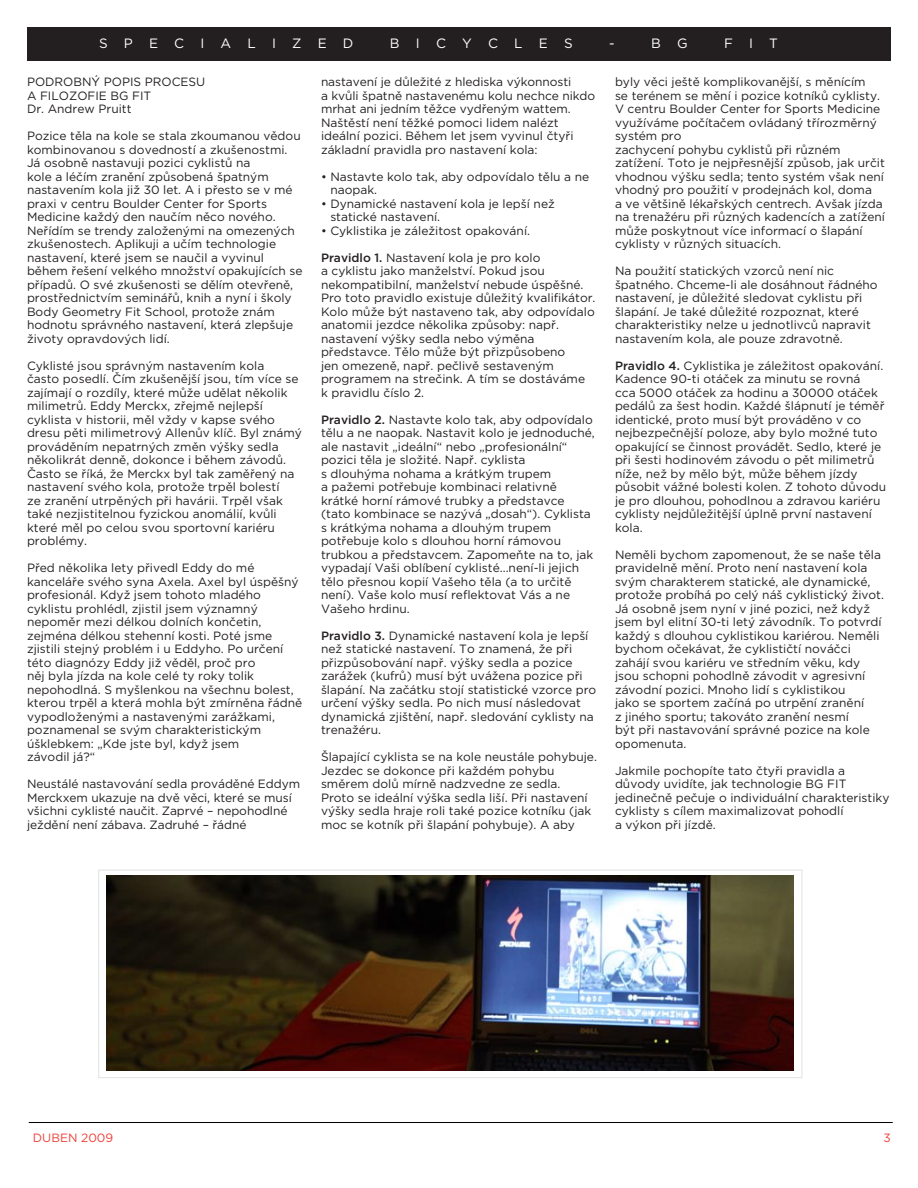
<style>
.page{position:relative;width:918px;height:1188px;background:#fff}
.page>*{position:absolute;margin:0;border:0;box-sizing:border-box;transform-origin:0 0}
.t1{font:13.5px "Gotham CE";letter-spacing:1.2em;color:#fff}
.t2{font:12px/13.5px "Gotham CE";color:#231f20}
.t3{font:12px "Gotham CE";color:#ee3f38}
.s1{font-weight:500}
</style>
<div class="page">
<div style="left:27px;top:27px;width:864px;height:34px;background:#231f20"></div>
<img style="left:107px;top:876px;width:687px;height:195px">
<hr style="left:29px;top:1122px;width:864px;height:1px;background:#000">
<div style="left:98px;top:870px;width:704px;height:208px;border:1px solid #e0e2e3"></div>
<p class="t1" style="left:99px;top:36px;width:256px">SPECIALIZED</p>
<p class="t1" style="left:390px;top:36px;width:184px">BICYCLES</p>
<p class="t1" style="left:609px;top:36px;width:7px">-</p>
<p class="t1" style="left:651px;top:36px;width:38px">B G</p>
<p class="t1" style="left:724px;top:36px;width:55px">FIT</p>
<p class="t2" style="left:27px;top:75px;width:180px">PODROBNÝ POPIS PROCESU<br>A FILOZOFIE BG FIT<br>Dr. Andrew Pruitt</p>
<p class="t2" style="left:27px;top:129px;width:277px">Pozice těla na kole se stala zkoumanou vědou kombinovanou s dovedností a zkušenostmi.<br>Já osobně nastavuji pozici cyklistů na<br>kole a léčím zranění způsobená špatným nastavením kola již 30 let. A i přesto se v mé praxi v centru Boulder Center for Sports Medicine každý den naučím něco nového.<br>Neřídím se trendy založenými na omezených zkušenostech. Aplikuji a učím technologie nastavení, které jsem se naučil a vyvinul během řešení velkého množství opakujících se případů. O své zkušenosti se dělím otevřeně, prostřednictvím seminářů, knih a nyní i školy Body Geometry Fit School, protože znám hodnotu správného nastavení, která zlepšuje životy opravdových lidí.</p>
<p class="t2" style="left:27px;top:359px;width:277px">Cyklisté jsou správným nastavením kola<br>často posedlí. Čím zkušenější jsou, tím více se zajímají o rozdíly, které může udělat několik milimetrů. Eddy Merckx, zřejmě nejlepší cyklista v historii, měl vždy v kapse svého dresu pěti milimetrový Allenův klíč. Byl známý prováděním nepatrných změn výšky sedla několikrát denně, dokonce i během závodů.<br>Často se říká, že Merckx byl tak zaměřený na nastavení svého kola, protože trpěl bolestí<br>ze zranění utrpěných při havárii. Trpěl však také nezjistitelnou fyzickou anomálií, kvůli které měl po celou svou sportovní kariéru problémy.</p>
<p class="t2" style="left:27px;top:561px;width:277px">Před několika lety přivedl Eddy do mé kanceláře svého syna Axela. Axel byl úspěšný profesionál. Když jsem tohoto mladého cyklistu prohlédl, zjistil jsem významný nepoměr mezi délkou dolních končetin, zejména délkou stehenní kosti. Poté jsme zjistili stejný problém i u Eddyho. Po určení této diagnózy Eddy již věděl, proč pro<br>něj byla jízda na kole celé ty roky tolik nepohodlná. S myšlenkou na všechnu bolest, kterou trpěl a která mohla být zmírněna řádně vypodloženými a nastavenými zarážkami, poznamenal se svým charakteristickým úšklebkem: „Kde jste byl, když jsem<br>závodil já?“</p>
<p class="t2" style="left:27px;top:777px;width:275px">Neustálé nastavování sedla prováděné Eddym Merckxem ukazuje na dvě věci, které se musí všichni cyklisté naučit. Zaprvé – nepohodlné ježdění není zábava. Zadruhé – řádné</p>
<p class="t2" style="left:321px;top:75px;width:276px">nastavení je důležité z hlediska výkonnosti<br>a kvůli špatně nastavenému kolu nechce nikdo mrhat ani jedním těžce vydřeným wattem.<br>Naštěstí není těžké pomoci lidem nalézt ideální pozici. Během let jsem vyvinul čtyři základní pravidla pro nastavení kola:</p>
<p class="t2" style="left:330px;top:170px;width:260px;text-indent:-9px">• Nastavte kolo tak, aby odpovídalo tělu a ne naopak.</p>
<p class="t2" style="left:330px;top:197px;width:226px;text-indent:-9px">• Dynamické nastavení kola je lepší než statické nastavení.</p>
<p class="t2" style="left:321px;top:224px;width:211px">• Cyklistika je záležitost opakování.</p>
<p class="t2" style="left:321px;top:251px;width:276px"><span class="s1">Pravidlo 1.</span> Nastavení kola je pro kolo<br>a cyklistu jako manželství. Pokud jsou nekompatibilní, manželství nebude úspěšné.<br>Pro toto pravidlo existuje důležitý kvalifikátor.<br>Kolo může být nastaveno tak, aby odpovídalo anatomii jezdce několika způsoby: např. nastavení výšky sedla nebo výměna představce. Tělo může být přizpůsobeno<br>jen omezeně, např. pečlivě sestaveným programem na strečink. A tím se dostáváme<br>k pravidlu číslo 2.</p>
<p class="t2" style="left:321px;top:413px;width:275px"><span class="s1">Pravidlo 2.</span> Nastavte kolo tak, aby odpovídalo tělu a ne naopak. Nastavit kolo je jednoduché, ale nastavit „ideální“ nebo „profesionální“ pozici těla je složité. Např. cyklista<br>s dlouhýma nohama a krátkým trupem<br>a pažemi potřebuje kombinaci relativně krátké horní rámové trubky a představce (tato kombinace se nazývá „dosah“). Cyklista s krátkýma nohama a dlouhým trupem potřebuje kolo s dlouhou horní rámovou trubkou a představcem. Zapomeňte na to, jak vypadají Vaši oblíbení cyklisté...není-li jejich tělo přesnou kopií Vašeho těla (a to určitě není). Vaše kolo musí reflektovat Vás a ne Vašeho hrdinu.</p>
<p class="t2" style="left:321px;top:629px;width:277px"><span class="s1">Pravidlo 3.</span> Dynamické nastavení kola je lepší než statické nastavení. To znamená, že při přizpůsobování např. výšky sedla a pozice zarážek (kufrů) musí být uvážena pozice při šlapání. Na začátku stojí statistické vzorce pro určení výšky sedla. Po nich musí následovat dynamická zjištění, např. sledování cyklisty na trenažéru.</p>
<p class="t2" style="left:321px;top:750px;width:277px">Šlapající cyklista se na kole neustále pohybuje.<br>Jezdec se dokonce při každém pohybu směrem dolů mírně nadzvedne ze sedla.<br>Proto se ideální výška sedla liší. Při nastavení výšky sedla hraje roli také pozice kotníku (jak moc se kotník při šlapání pohybuje). A aby</p>
<p class="t2" style="left:615px;top:75px;width:272px">byly věci ještě komplikovanější, s měnícím<br>se terénem se mění i pozice kotníků cyklisty.<br>V centru Boulder Center for Sports Medicine využíváme počítačem ovládaný třírozměrný systém pro<br>zachycení pohybu cyklistů při různém zatížení. Toto je nejpřesnější způsob, jak určit vhodnou výšku sedla; tento systém však není vhodný pro použití v prodejnách kol, doma<br>a ve většině lékařských centrech. Avšak jízda na trenažéru při různých kadencích a zatížení může poskytnout více informací o šlapání cyklisty v různých situacích.</p>
<p class="t2" style="left:615px;top:264px;width:264px">Na použití statických vzorců není nic špatného. Chceme-li ale dosáhnout řádného nastavení, je důležité sledovat cyklistu při šlapání. Je také důležité rozpoznat, které charakteristiky nelze u jednotlivců napravit nastavením kola, ale pouze zdravotně.</p>
<p class="t2" style="left:615px;top:359px;width:273px"><span class="s1">Pravidlo 4.</span> Cyklistika je záležitost opakování.<br>Kadence 90-ti otáček za minutu se rovná<br>cca 5000 otáček za hodinu a 30000 otáček pedálů za šest hodin. Každé šlápnutí je téměř identické, proto musí být prováděno v co nejbezpečnější poloze, aby bylo možné tuto opakující se činnost provádět. Sedlo, které je při šesti hodinovém závodu o pět milimetrů níže, než by mělo být, může během jízdy působit vážné bolesti kolen. Z tohoto důvodu je pro dlouhou, pohodlnou a zdravou kariéru cyklisty nejdůležitější úplně první nastavení kola.</p>
<p class="t2" style="left:615px;top:548px;width:271px">Neměli bychom zapomenout, že se naše těla pravidelně mění. Proto není nastavení kola svým charakterem statické, ale dynamické, protože probíhá po celý náš cyklistický život.<br>Já osobně jsem nyní v jiné pozici, než když jsem byl elitní 30-ti letý závodník. To potvrdí každý s dlouhou cyklistikou kariérou. Neměli bychom očekávat, že cyklističtí nováčci zahájí svou kariéru ve středním věku, kdy jsou schopni pohodlně závodit v agresivní závodní pozici. Mnoho lidí s cyklistikou<br>jako se sportem začíná po utrpění zranění<br>z jiného sportu; takováto zranění nesmí<br>být při nastavování správné pozice na kole opomenuta.</p>
<p class="t2" style="left:615px;top:764px;width:276px">Jakmile pochopíte tato čtyři pravidla a důvody uvidíte, jak technologie BG FIT jedinečně pečuje o individuální charakteristiky cyklisty s cílem maximalizovat pohodlí<br>a výkon při jízdě.</p>
<p class="t3" style="left:33px;top:1131px;width:82px">DUBEN 2009</p>
<p class="t3" style="left:884px;top:1131px;width:9px">3</p>
</div>
